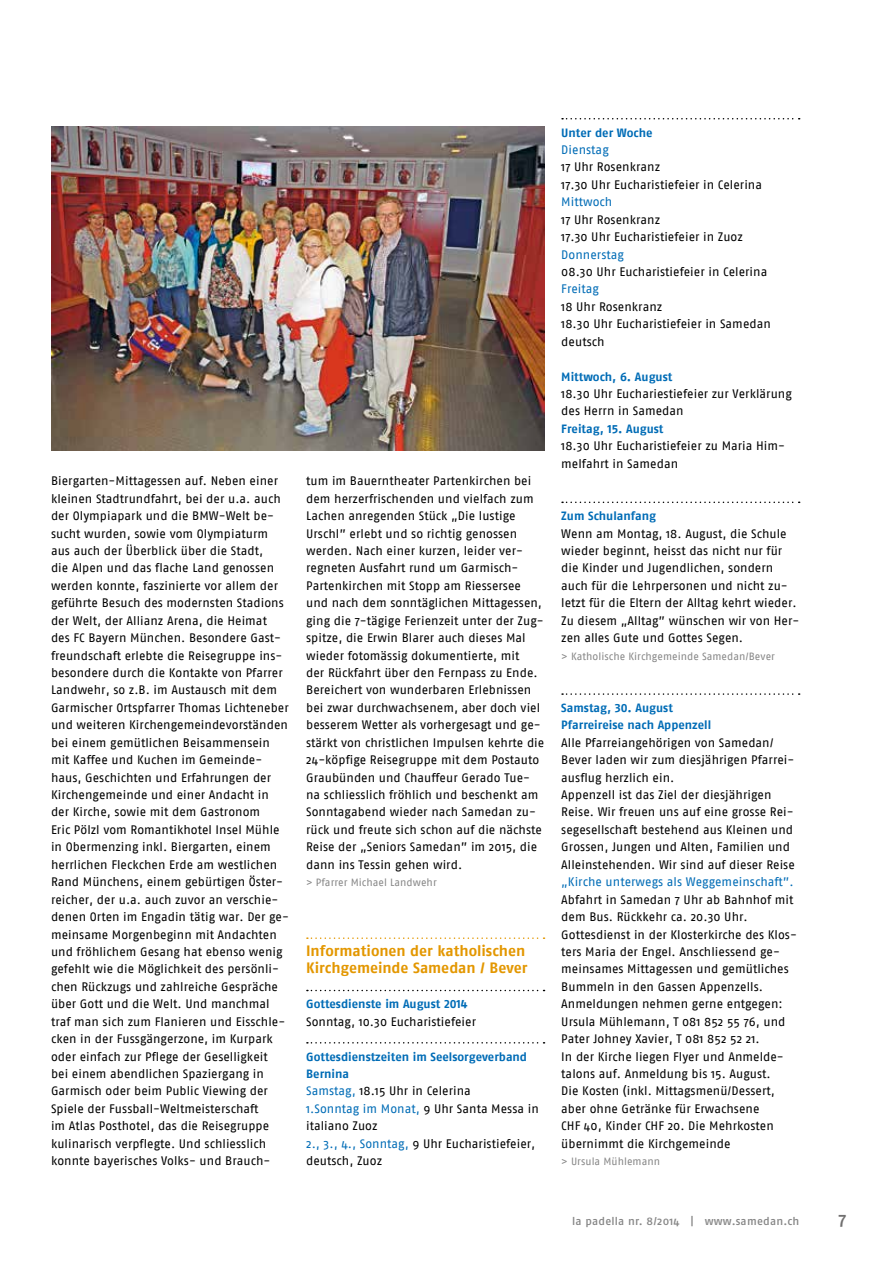
<style>
.page{position:relative;width:893px;height:1263px;background:#fff}
.page>*{position:absolute;margin:0;border:0;box-sizing:border-box;transform-origin:0 0}
.t1{font:18px "Fago No Med";color:#706f6f}
.t2{font:700 15px/17.4px "Fago No Lf";letter-spacing:-.005em;color:#e39700}
.t3{font:12.3px/17.4px "Fago No";letter-spacing:.005em;color:#000}
.t4{font:700 12px/17.4px "Fago No Lf";color:#006cb6}
.t5{font:11.25px "Fago No Med";letter-spacing:.02em;color:#878787}
.t6{font:10.5px "Fago No";letter-spacing:.005em;color:#878787}
.s1{color:#006cb6}
</style>
<div class="page">
<svg style="left:307px;top:937px;width:238px;height:2px"></svg>
<svg style="left:307px;top:990px;width:238px;height:1px"></svg>
<svg style="left:307px;top:1042px;width:238px;height:1px"></svg>
<svg style="left:562px;top:118px;width:238px;height:1px"></svg>
<svg style="left:562px;top:502px;width:238px;height:1px"></svg>
<svg style="left:562px;top:693px;width:238px;height:2px"></svg>
<img style="left:51px;top:127px;width:493px;height:323px">
<p class="t3" style="left:51px;top:472px;width:239px">Biergarten-Mittagessen auf. Neben einer kleinen Stadtrundfahrt, bei der u.a. auch der Olympiapark und die BMW-Welt be&shy;sucht wurden, sowie vom Olympiaturm aus auch der Überblick über die Stadt,<br>die Alpen und das flache Land genossen werden konnte, faszinierte vor allem der geführte Besuch des modernsten Stadions der Welt, der Allianz Arena, die Heimat<br>des FC Bayern München. Besondere Gast&shy;freundschaft erlebte die Reisegruppe ins&shy;besondere durch die Kontakte von Pfarrer Landwehr, so z.B. im Austausch mit dem Garmischer Ortspfarrer Thomas Lichteneber und weiteren Kirchengemeindevorständen bei einem gemütlichen Beisammensein mit Kaffee und Kuchen im Gemeinde&shy;haus, Geschichten und Erfahrungen der Kirchengemeinde und einer Andacht in der Kirche, sowie mit dem Gastronom<br>Eric Pölzl vom Romantikhotel Insel Mühle in Obermenzing inkl. Biergarten, einem herrlichen Fleckchen Erde am westlichen Rand Münchens, einem gebürtigen Öster&shy;reicher, der u.a. auch zuvor an verschie&shy;denen Orten im Engadin tätig war. Der ge&shy;meinsame Morgenbeginn mit Andachten und fröhlichem Gesang hat ebenso wenig gefehlt wie die Möglichkeit des persönli&shy;chen Rückzugs und zahlreiche Gespräche über Gott und die Welt. Und manchmal traf man sich zum Flanieren und Eisschle&shy;cken in der Fussgängerzone, im Kurpark oder einfach zur Pflege der Geselligkeit<br>bei einem abendlichen Spaziergang in Garmisch oder beim Public Viewing der Spiele der Fussball-Weltmeisterschaft<br>im Atlas Posthotel, das die Reisegruppe kulinarisch verpflegte. Und schliesslich konnte bayerisches Volks- und Brauch-</p>
<p class="t3" style="left:306px;top:472px;width:240px">tum im Bauerntheater Partenkirchen bei dem herzerfrischenden und vielfach zum Lachen anregenden Stück „Die lustige Urschl” erlebt und so richtig genossen werden. Nach einer kurzen, leider ver&shy;regneten Ausfahrt rund um Garmisch-Partenkirchen mit Stopp am Riessersee und nach dem sonntäglichen Mittagessen, ging die 7-tägige Ferienzeit unter der Zug&shy;spitze, die Erwin Blarer auch dieses Mal wieder fotomässig dokumentierte, mit<br>der Rückfahrt über den Fernpass zu Ende.<br>Bereichert von wunderbaren Erlebnissen bei zwar durchwachsenem, aber doch viel besserem Wetter als vorhergesagt und ge&shy;stärkt von christlichen Impulsen kehrte die 24-köpfige Reisegruppe mit dem Postauto Graubünden und Chauffeur Gerado Tue&shy;na schliesslich fröhlich und beschenkt am Sonntagabend wieder nach Samedan zu&shy;rück und freute sich schon auf die nächste Reise der „Seniors Samedan” im 2015, die dann ins Tessin gehen wird.</p>
<p class="t6" style="left:306px;top:877px;width:132px">&gt; Pfarrer Michael Landwehr</p>
<p class="t2" style="left:306px;top:942px;width:223px">Informationen der katholischen<br>Kirchgemeinde Samedan / Bever</p>
<p class="t4" style="left:306px;top:995px;width:163px">Gottesdienste im August 2014</p>
<p class="t3" style="left:306px;top:1012px;width:171px">Sonntag, 10.30 Eucharistiefeier</p>
<p class="t4" style="left:306px;top:1047px;width:223px">Gottesdienstzeiten im Seelsorgeverband<br>Bernina</p>
<p class="t3" style="left:306px;top:1082px;width:234px"><span class="s1">Samstag,</span> 18.15 Uhr in Celerina<br><span class="s1">1.Sonntag im Monat,</span> 9 Uhr Santa Messa in italiano Zuoz<br><span class="s1">2., 3., 4., Sonntag,</span> 9 Uhr Eucharistiefeier, deutsch, Zuoz</p>
<p class="t4" style="left:561px;top:123px;width:93px">Unter der Woche</p>
<p class="t3" style="left:561px;top:141px;width:211px"><span class="s1">Dienstag<br></span>17 Uhr Rosenkranz<br>17.30 Uhr Eucharistiefeier in Celerina<br><span class="s1">Mittwoch<br></span>17 Uhr Rosenkranz<br>17.30 Uhr Eucharistiefeier in Zuoz<br><span class="s1">Donnerstag<br></span>08.30 Uhr Eucharistiefeier in Celerina<br><span class="s1">Freitag<br></span>18 Uhr Rosenkranz<br>18.30 Uhr Eucharistiefeier in Samedan deutsch</p>
<p class="t4" style="left:561px;top:367px;width:113px">Mittwoch, 6. August</p>
<p class="t3" style="left:561px;top:385px;width:232px">18.30 Uhr Euchariestiefeier zur Verklärung des Herrn in Samedan</p>
<p class="t4" style="left:561px;top:420px;width:104px">Freitag, 15. August</p>
<p class="t3" style="left:561px;top:437px;width:225px">18.30 Uhr Eucharistiefeier zu Maria Him&shy;melfahrt in Samedan</p>
<p class="t4" style="left:561px;top:507px;width:96px">Zum Schulanfang</p>
<p class="t3" style="left:561px;top:524px;width:240px">Wenn am Montag, 18. August, die Schule wieder beginnt, heisst das nicht nur für die Kinder und Jugendlichen, sondern auch für die Lehrpersonen und nicht zu&shy;letzt für die Eltern der Alltag kehrt wieder.<br>Zu diesem „Alltag” wünschen wir von Her&shy;zen alles Gute und Gottes Segen.</p>
<p class="t6" style="left:561px;top:650px;width:215px">&gt; Katholische Kirchgemeinde Samedan/Bever</p>
<p class="t4" style="left:561px;top:699px;width:151px">Samstag, 30. August<br>Pfarreireise nach Appenzell</p>
<p class="t3" style="left:561px;top:734px;width:237px">Alle Pfarreiangehörigen von Samedan/ Bever laden wir zum diesjährigen Pfarrei&shy;ausflug herzlich ein.<br>Appenzell ist das Ziel der diesjährigen Reise. Wir freuen uns auf eine grosse Rei&shy;segesellschaft bestehend aus Kleinen und Grossen, Jungen und Alten, Familien und Alleinstehenden. Wir sind auf dieser Reise <span class="s1">„Kirche unterwegs als Weggemeinschaft”.<br></span>Abfahrt in Samedan 7 Uhr ab Bahnhof mit dem Bus. Rückkehr ca. 20.30 Uhr.<br>Gottesdienst in der Klosterkirche des Klos&shy;ters Maria der Engel. Anschliessend ge&shy;meinsames Mittagessen und gemütliches Bummeln in den Gassen Appenzells.<br>Anmeldungen nehmen gerne entgegen:<br>Ursula Mühlemann, T 081 852 55 76, und Pater Johney Xavier, T 081 852 52 21.<br>In der Kirche liegen Flyer und Anmelde&shy;talons auf. Anmeldung bis 15. August.<br>Die Kosten (inkl. Mittagsmenü/Dessert, aber ohne Getränke für Erwachsene<br>CHF 40, Kinder CHF 20. Die Mehrkosten übernimmt die Kirchgemeinde</p>
<p class="t6" style="left:561px;top:1155px;width:100px">&gt; Ursula Mühlemann</p>
<p class="t5" style="left:572px;top:1214px;width:229px">la padella nr. 8/2014 | www.samedan.ch</p>
<p class="t1" style="left:838px;top:1208px;width:9px">7</p>
</div>
